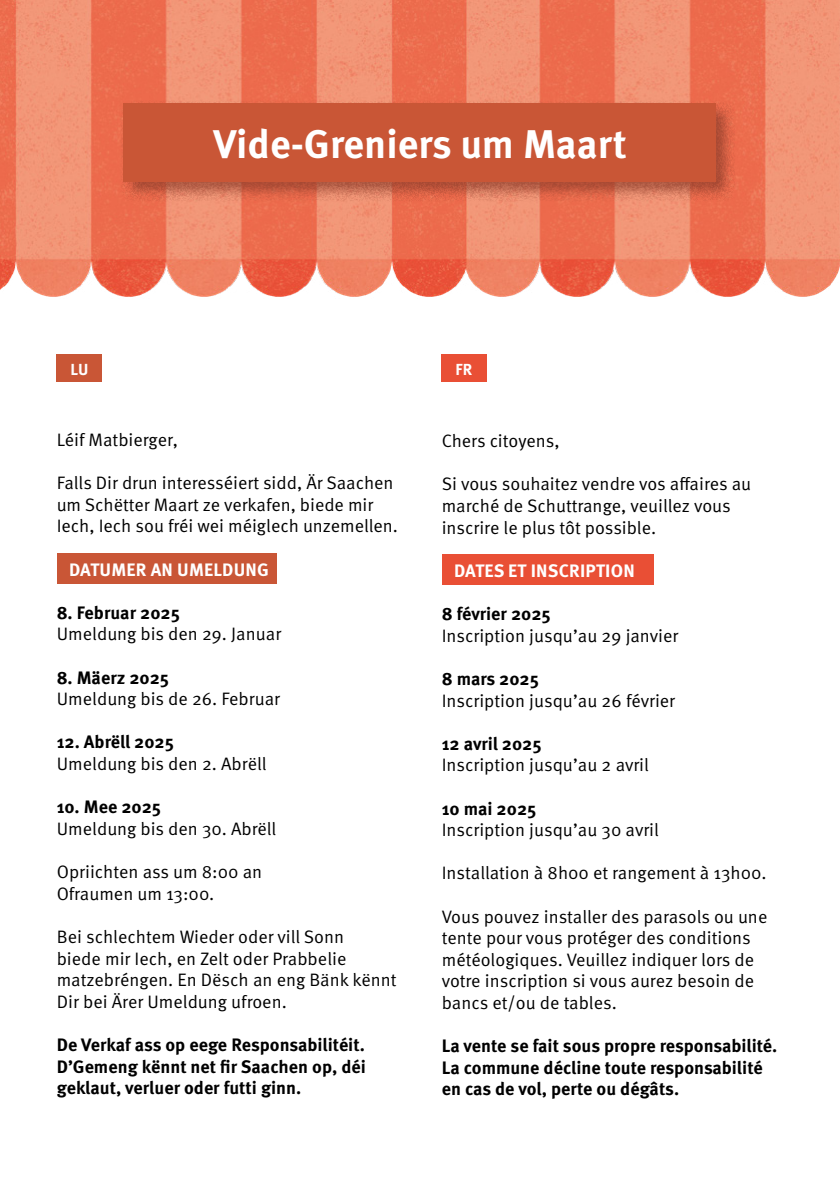
<style>
.page{position:relative;width:840px;height:1191px;background:#fff}
.page>*{position:absolute;margin:0;border:0;box-sizing:border-box;transform-origin:0 0}
.t1{font:700 40px "Meta Pro";color:#fff}
.t2{font:18px/21.6px "Meta Pro Norm";color:#000}
.t3{font:700 18px/21.6px "Meta Pro";color:#000}
.t4{font:700 18px "Meta Pro";letter-spacing:.01em;color:#fff}
.t5{font:700 16px "Meta Pro";color:#fff}
</style>
<div class="page">
<img style="left:0;top:0;width:839px;height:297px">
<div style="left:57px;top:553px;width:219px;height:31px;background:#c95636"></div>
<div style="left:441px;top:555px;width:212px;height:30px;background:#e94f35"></div>
<div style="left:441px;top:355px;width:46px;height:27px;background:#e94f35"></div>
<div style="left:57px;top:355px;width:45px;height:27px;background:#c95636"></div>
<div style="left:120px;top:100px;width:614px;height:101px;background:#903e2b;opacity:.75"></div>
<div style="left:124px;top:104px;width:591px;height:78px;background:#c95636"></div>
<h1 class="t1" style="left:213px;top:113px;width:414px">Vide-Greniers um Maart</h1>
<p class="t5" style="left:70px;top:356px;width:19px">LU</p>
<p class="t5" style="left:455px;top:356px;width:18px">FR</p>
<p class="t2" style="left:57px;top:428px;width:123px">Léif Matbierger,</p>
<p class="t2" style="left:57px;top:471px;width:342px">Falls Dir drun interesséiert sidd, Är Saachen um Schëtter Maart ze verkafen, biede mir<br>Iech, Iech sou fréi wei méiglech unzemellen.</p>
<p class="t4" style="left:69px;top:555px;width:201px">DATUMER AN UMELDUNG</p>
<p class="t3" style="left:57px;top:600px;width:125px">8. Februar 2025</p>
<p class="t2" style="left:57px;top:622px;width:226px">Umeldung bis den 29. Januar</p>
<p class="t3" style="left:57px;top:665px;width:114px">8. Mäerz 2025</p>
<p class="t2" style="left:57px;top:687px;width:225px">Umeldung bis de 26. Februar</p>
<p class="t3" style="left:57px;top:730px;width:119px">12. Abrëll 2025</p>
<p class="t2" style="left:57px;top:752px;width:211px">Umeldung bis den 2. Abrëll</p>
<p class="t3" style="left:57px;top:795px;width:106px">10. Mee 2025</p>
<p class="t2" style="left:57px;top:816px;width:221px">Umeldung bis den 30. Abrëll</p>
<p class="t2" style="left:57px;top:860px;width:207px">Opriichten ass um 8:00 an<br>Ofraumen um 13:00.</p>
<p class="t2" style="left:57px;top:924px;width:341px">Bei schlechtem Wieder oder vill Sonn<br>biede mir Iech, en Zelt oder Prabbelie matzebréngen. En Dësch an eng Bänk kënnt Dir bei Ärer Umeldung ufroen.</p>
<p class="t3" style="left:57px;top:1032px;width:310px;text-align:justify">De Verkaf ass op eege Responsabilitéit.<br>D’Gemeng kënnt net fir Saachen op, déi geklaut, verluer oder futti ginn.</p>
<p class="t2" style="left:441px;top:429px;width:119px">Chers citoyens,</p>
<p class="t2" style="left:441px;top:472px;width:311px">Si vous souhaitez vendre vos affaires au marché de Schuttrange, veuillez vous inscrire le plus tôt possible.</p>
<p class="t4" style="left:453px;top:556px;width:182px">DATES ET INSCRIPTION</p>
<p class="t3" style="left:441px;top:602px;width:111px">8 février 2025</p>
<p class="t2" style="left:441px;top:623px;width:238px">Inscription jusqu’au 29 janvier</p>
<p class="t3" style="left:441px;top:666px;width:99px">8 mars 2025</p>
<p class="t2" style="left:441px;top:688px;width:235px">Inscription jusqu’au 26 février</p>
<p class="t3" style="left:441px;top:731px;width:102px">12 avril 2025</p>
<p class="t2" style="left:441px;top:753px;width:208px">Inscription jusqu’au 2 avril</p>
<p class="t3" style="left:441px;top:796px;width:96px">10 mai 2025</p>
<p class="t2" style="left:441px;top:818px;width:218px">Inscription jusqu’au 30 avril</p>
<p class="t2" style="left:441px;top:861px;width:326px">Installation à 8h00 et rangement à 13h00.</p>
<p class="t2" style="left:441px;top:904px;width:327px">Vous pouvez installer des parasols ou une tente pour vous protéger des conditions météologiques. Veuillez indiquer lors de votre inscription si vous aurez besoin de bancs et/ou de tables.</p>
<p class="t3" style="left:441px;top:1034px;width:337px">La vente se fait sous propre responsabilité.<br>La commune décline toute responsabilité en cas de vol, perte ou dégâts.</p>
</div>
